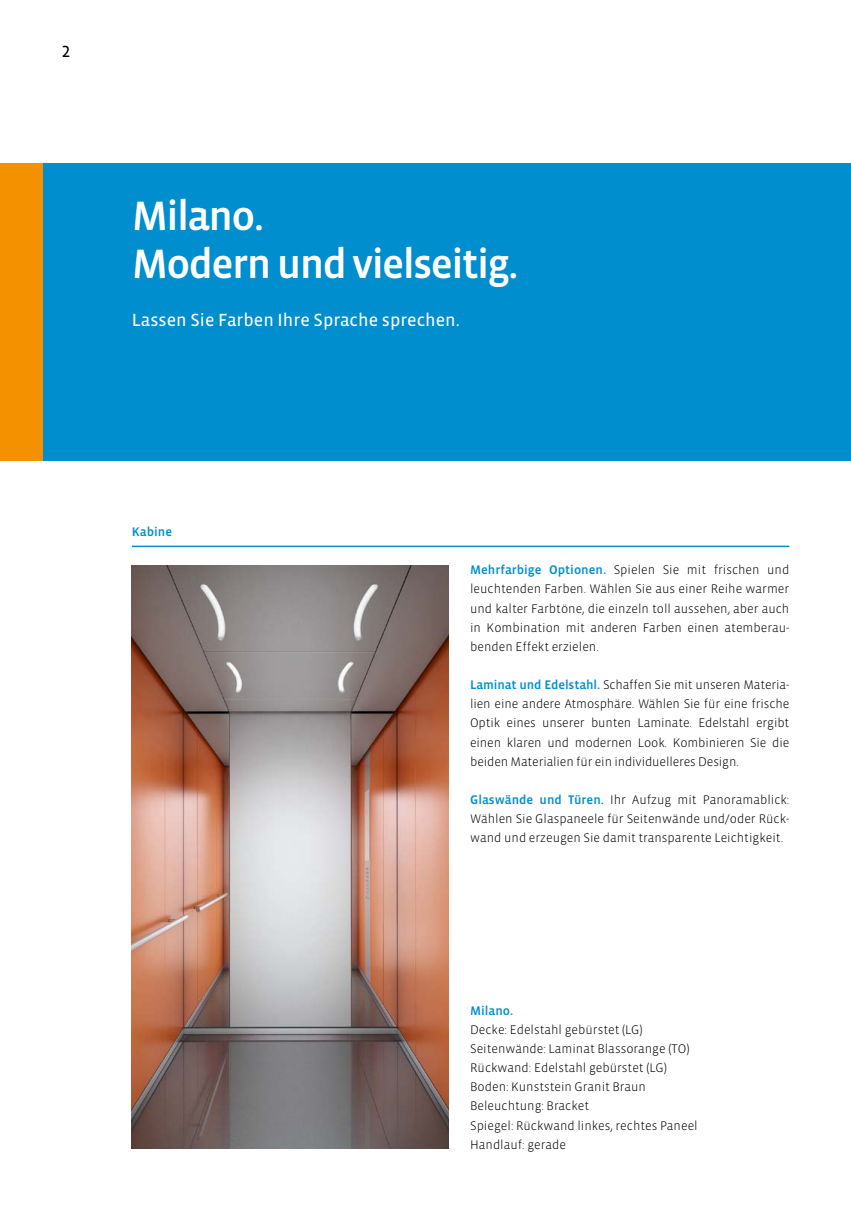
<style>
.page{position:relative;width:851px;height:1221px;background:#fff}
.page>*{position:absolute;margin:0;border:0;box-sizing:border-box;transform-origin:0 0}
.HH_Head1_DINA4_28pt{font:500 42px/48px "Vista Sans OT";letter-spacing:-.04em;color:#fff}
.HH_Head2_12pt_Weiß{font:18px "Vista Sans OT";color:#fff}
.t1{font:16.5px "Vista Sans OT";color:#000}
.HH_Head3_Copy_8_5pt{font:300 12.75px/19.2px "Vista Sans OT";color:#000;text-align:justify}
.HH_Head3_Copy_8_5pt-2{font:500 12.75px "Vista Sans OT";color:#008ecf}
.HH_Grafikhead_8_5pt{font:500 12.75px "Vista Sans OT";color:#008ecf}
.s1{font-weight:500;color:#008ecf}
</style>
<div class="page">
<div style="left:43px;top:163px;width:807px;height:297px;background:#008ecf"></div>
<div style="left:0;top:163px;width:43px;height:297px;background:#f39100"></div>
<img style="left:132px;top:566px;width:317px;height:582px">
<hr style="left:132px;top:545px;width:657px;height:2px;background:#008ecf">
<p class="t1" style="left:62px;top:43px;width:10px">2</p>
<p class="HH_Head1_DINA4_28pt" style="left:132px;top:192px;width:388px">Milano.<br>Modern und vielseitig.</p>
<p class="HH_Head2_12pt_Weiß" style="left:132px;top:310px;width:329px">Lassen Sie Farben Ihre Sprache sprechen.</p>
<p class="HH_Grafikhead_8_5pt" style="left:132px;top:525px;width:42px">Kabine</p>
<p class="HH_Head3_Copy_8_5pt" style="left:470px;top:560px;width:320px"><span class="s1">Mehrfarbige Optionen.</span> Spielen Sie mit frischen und leuchtenden Farben. Wählen Sie aus einer Reihe warmer und kalter Farbtöne, die einzeln toll aussehen, aber auch in Kombination mit anderen Farben einen atemberau&shy;benden Effekt erzielen.</p>
<p class="HH_Head3_Copy_8_5pt" style="left:470px;top:675px;width:320px"><span class="s1">Laminat und Edelstahl.</span> Schaffen Sie mit unseren Materia&shy;lien eine andere Atmosphäre. Wählen Sie für eine frische Optik eines unserer bunten Laminate. Edelstahl ergibt einen klaren und modernen Look. Kombinieren Sie die beiden Materialien für ein individuelleres Design.</p>
<p class="HH_Head3_Copy_8_5pt" style="left:470px;top:790px;width:320px"><span class="s1">Glaswände und Türen.</span> Ihr Aufzug mit Panoramablick:<br>Wählen Sie Glaspaneele für Seitenwände und/oder Rück&shy;wand und erzeugen Sie damit transparente Leichtigkeit.</p>
<p class="HH_Head3_Copy_8_5pt-2" style="left:470px;top:1003px;width:45px">Milano.</p>
<p class="HH_Head3_Copy_8_5pt" style="left:470px;top:1020px;width:174px">Decke: Edelstahl gebürstet (LG)</p>
<p class="HH_Head3_Copy_8_5pt" style="left:470px;top:1039px;width:221px">Seitenwände: Laminat Blassorange (TO)</p>
<p class="HH_Head3_Copy_8_5pt" style="left:470px;top:1058px;width:198px">Rückwand: Edelstahl gebürstet (LG)</p>
<p class="HH_Head3_Copy_8_5pt" style="left:470px;top:1077px;width:177px">Boden: Kunststein Granit Braun</p>
<p class="HH_Head3_Copy_8_5pt" style="left:470px;top:1096px;width:120px">Beleuchtung: Bracket</p>
<p class="HH_Head3_Copy_8_5pt" style="left:470px;top:1115px;width:229px">Spiegel: Rückwand linkes, rechtes Paneel</p>
<p class="HH_Head3_Copy_8_5pt" style="left:470px;top:1134px;width:97px">Handlauf: gerade</p>
</div>
